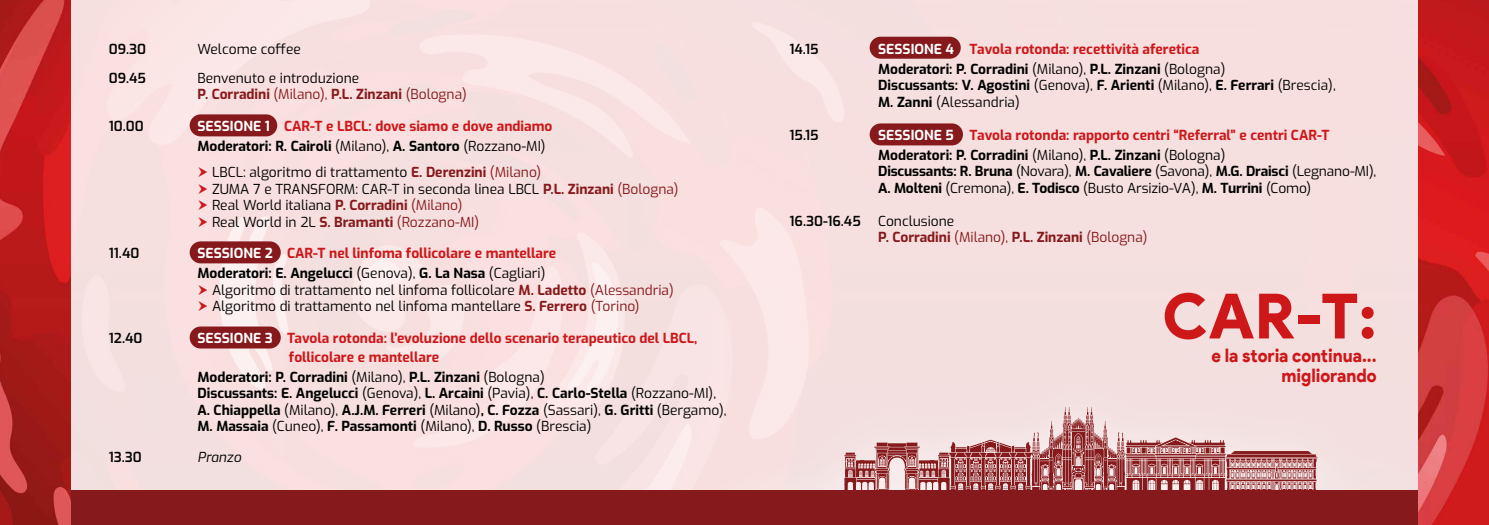
<style>
.page{position:relative;width:1489px;height:525px;background:#fff}
.page>*{position:absolute;margin:0;border:0;box-sizing:border-box;transform-origin:0 0}
.t1{font:900 62.38px "Product Sans";color:#cd1719}
.t2{font:900 18.62px/20.2px "Product Sans";letter-spacing:-.005em;color:#cd1719;text-align:right;scale:.91 1}
.t3{font:700 13.75px/16.5px "Exo";color:#000}
.t4{font:700 13.75px/20px "Exo";color:#cd1719}
.t5{font:13.75px/16.5px "Exo";color:#000}
.t6{font:600 13.75px "Exo";color:#000}
.t7{font:700 13.75px/16.5px "Exo";color:#86191b}
.t8{font:italic 13.75px "Exo";color:#000}
.s1{font-weight:700;color:#86191b}
.s2{color:#86191b}
.s3{color:#fff}
.s4{color:#000}
.s5{font-weight:400;color:#000}
.s6{font-weight:400}
</style>
<div class="page">
<img style="left:71px;top:0;width:1346px;height:490px">
<div style="left:190px;top:114px;width:87px;height:22px;background:#86191b;border-radius:11px"></div>
<div style="left:190px;top:241px;width:91px;height:22px;background:#86191b;border-radius:11px"></div>
<div style="left:190px;top:326px;width:91px;height:22px;background:#86191b;border-radius:11px"></div>
<div style="left:869px;top:37px;width:91px;height:22px;background:#86191b;border-radius:11px"></div>
<div style="left:869px;top:123px;width:93px;height:22px;background:#86191b;border-radius:11px"></div>
<div style="left:637px;top:373px;width:831px;height:151px;background:#f3dfdf"></div>
<svg style="left:664px;top:407px;width:654px;height:83px"></svg>
<div style="left:0;top:490px;width:1488px;height:34px;background:#86191b"></div>
<img style="left:1417px;top:0;width:71px;height:524px">
<img style="left:0;top:0;width:71px;height:524px">
<svg style="left:199px;top:167px;width:8px;height:10px"></svg>
<svg style="left:199px;top:183px;width:8px;height:10px"></svg>
<svg style="left:199px;top:200px;width:8px;height:10px"></svg>
<svg style="left:199px;top:216px;width:8px;height:10px"></svg>
<svg style="left:109px;top:294px;width:14px;height:1px"></svg>
<svg style="left:199px;top:284px;width:8px;height:10px"></svg>
<svg style="left:109px;top:311px;width:14px;height:1px"></svg>
<svg style="left:199px;top:301px;width:8px;height:10px"></svg>
<p class="t6" style="left:109px;top:38px;width:39px">09.30</p>
<p class="t5" style="left:197px;top:39px;width:105px">Welcome coffee</p>
<p class="t6" style="left:109px;top:67px;width:39px">09.45</p>
<p class="t5" style="left:197px;top:68px;width:271px">Benvenuto e introduzione<br><span class="s1">P. Corradini</span> <span class="s2">(Milano),</span> <span class="s1">P.L. Zinzani</span> <span class="s2">(Bologna)</span></p>
<p class="t6" style="left:109px;top:115px;width:36px">10.00</p>
<p class="t4" style="left:197px;top:115px;width:356px"><span class="s3">SESSIONE 1</span> CAR-T e LBCL: dove siamo e dove andiamo<br><span class="s4">Moderatori: R. Cairoli</span> <span class="s5">(Milano),</span> <span class="s4">A. Santoro</span> <span class="s5">(Rozzano-MI)</span></p>
<p class="t5" style="left:212px;top:163px;width:468px">LBCL: algoritmo di trattamento <span class="s1">E. Derenzini</span> <span class="s2">(Milano)<br></span>ZUMA 7 e TRANSFORM: CAR-T in seconda linea LBCL <span class="s1">P.L. Zinzani</span> <span class="s2">(Bologna)<br></span>Real World italiana <span class="s1">P. Corradini</span> <span class="s2">(Milano)<br></span>Real World in 2L <span class="s1">S. Bramanti</span> <span class="s2">(Rozzano-MI)</span></p>
<p class="t6" style="left:109px;top:243px;width:32px">11.40</p>
<p class="t4" style="left:197px;top:242px;width:360px"><span class="s3">SESSIONE 2</span> CAR-T nel linfoma follicolare e mantellare<br><span class="s4">Moderatori: E. Angelucci</span> <span class="s5">(Genova),</span> <span class="s4">G. La Nasa</span> <span class="s5">(Cagliari)</span></p>
<p class="t5" style="left:212px;top:281px;width:463px">Algoritmo di trattamento nel linfoma follicolare <span class="s1">M. Ladetto</span> <span class="s2">(Alessandria)<br></span>Algoritmo di trattamento nel linfoma mantellare <span class="s1">S. Ferrero</span> <span class="s2">(Torino)</span></p>
<p class="t6" style="left:109px;top:327px;width:35px">12.40</p>
<p class="t4" style="left:289px;top:327px;width:410px;line-height:18.8px;text-indent:-91px"><span class="s3">SESSIONE 3</span> Tavola rotonda: l’evoluzione dello scenario terapeutico del LBCL, follicolare e mantellare</p>
<p class="t3" style="left:197px;top:367px;width:530px">Moderatori: P. Corradini <span class="s6">(Milano),</span> P.L. Zinzani <span class="s6">(Bologna)<br></span>Discussants: E. Angelucci <span class="s6">(Genova),</span> L. Arcaini <span class="s6">(Pavia),</span> C. Carlo-Stella <span class="s6">(Rozzano-MI), </span>A. Chiappella <span class="s6">(Milano),</span> A.J.M. Ferreri <span class="s6">(Milano)</span>, C. Fozza <span class="s6">(Sassari),</span> G. Gritti <span class="s6">(Bergamo), </span>M. Massaia <span class="s6">(Cuneo),</span> F. Passamonti <span class="s6">(Milano),</span> D. Russo <span class="s6">(Brescia)</span></p>
<p class="t6" style="left:109px;top:446px;width:35px">13.30</p>
<p class="t8" style="left:197px;top:446px;width:45px">Pranzo</p>
<p class="t6" style="left:789px;top:38px;width:31px">14.15</p>
<p class="t4" style="left:878px;top:38px;width:349px"><span class="s3">SESSIONE 4</span> Tavola rotonda: recettività aferetica<br><span class="s4">Moderatori: P. Corradini</span> <span class="s5">(Milano),</span> <span class="s4">P.L. Zinzani</span> <span class="s5">(Bologna)</span></p>
<p class="t3" style="left:878px;top:76px;width:459px">Discussants: V. Agostini <span class="s6">(Genova),</span> F. Arienti <span class="s6">(Milano),</span> E. Ferrari <span class="s6">(Brescia),<br></span>M. Zanni <span class="s6">(Alessandria)</span></p>
<p class="t6" style="left:789px;top:124px;width:31px">15.15</p>
<p class="t4" style="left:878px;top:124px;width:453px"><span class="s3">SESSIONE 5</span> Tavola rotonda: rapporto centri “Referral” e centri CAR-T<br><span class="s4">Moderatori: P. Corradini</span> <span class="s5">(Milano),</span> <span class="s4">P.L. Zinzani</span> <span class="s5">(Bologna)</span></p>
<p class="t3" style="left:878px;top:162px;width:499px">Discussants: R. Bruna <span class="s6">(Novara),</span> M. Cavaliere <span class="s6">(Savona),</span> M.G. Draisci <span class="s6">(Legnano-MI),<br></span>A. Molteni <span class="s6">(Cremona),</span> E. Todisco <span class="s6">(Busto Arsizio-VA),</span> M. Turrini <span class="s6">(Como)</span></p>
<p class="t6" style="left:789px;top:210px;width:73px">16.30-16.45</p>
<p class="t7" style="left:878px;top:211px;width:271px"><span class="s5">Conclusione<br></span>P. Corradini <span class="s6">(Milano),</span> P.L. Zinzani <span class="s6">(Bologna)</span></p>
<h1 class="t1" style="left:1162px;top:278px;width:216px">CAR-T:</h1>
<h2 class="t2" style="left:1211px;top:345px;width:183px">e la storia continua... migliorando</h2>
</div>
